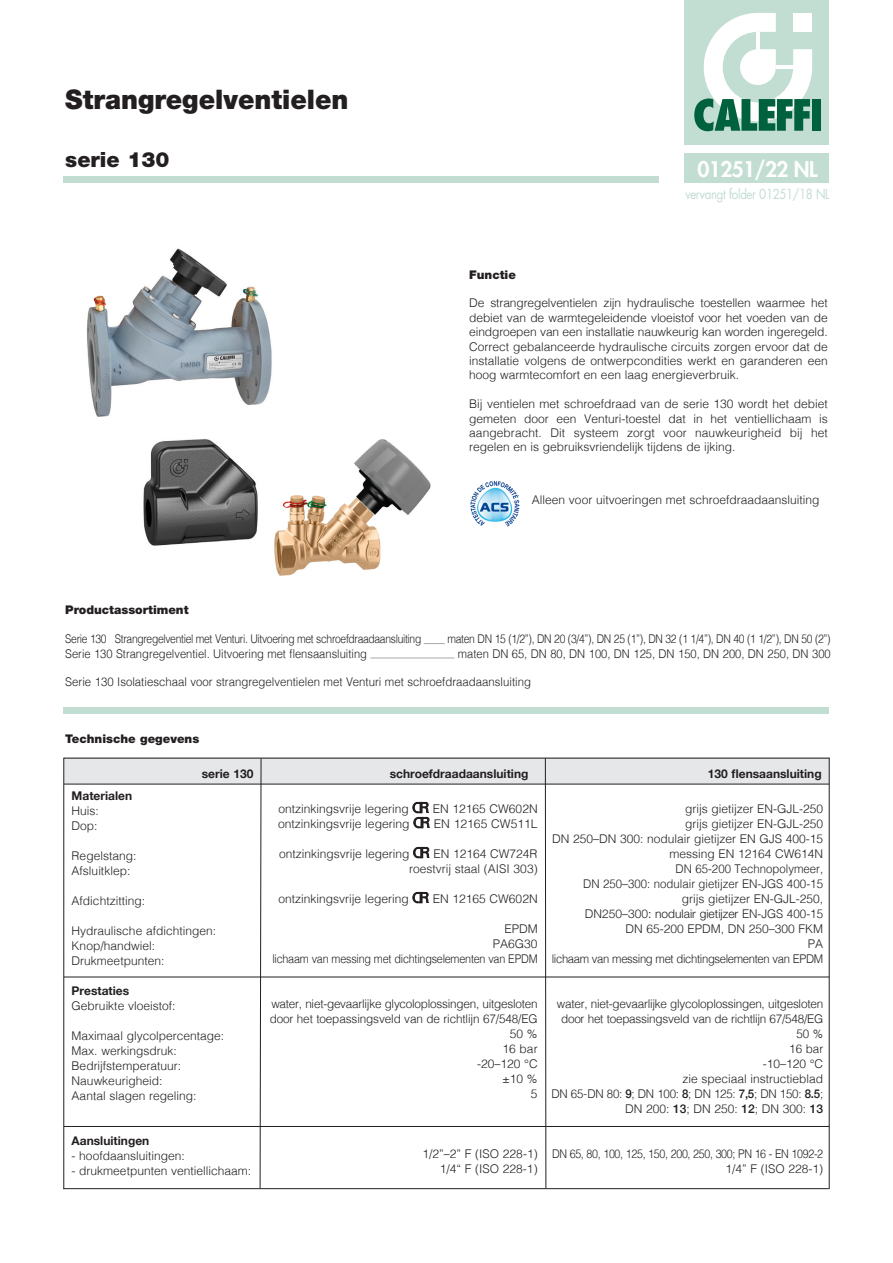
<style>
.page{position:relative;width:893px;height:1263px;background:#fff}
.page>*{position:absolute;margin:0;border:0;box-sizing:border-box;transform-origin:0 0}
.Normale{font:900 27px "Helvetica Neue";color:#231f20}
.Normale-2{font:800 21px "Futura";letter-spacing:-.03em;color:#fff}
.Normale-3{font:900 21px "Helvetica Neue";color:#231f20}
.Normale-4{font:13.5px "Futura";letter-spacing:-.03em;color:#c2ddd1;scale:.85 1}
.Normale-5{font:300 12px/14.4px "Helvetica";color:#231f20;text-align:justify}
.Normale-6{font:300 12px "Helvetica";letter-spacing:-.02em;color:#231f20}
.Normale-7{font:300 12px "Helvetica";color:#231f20;scale:.95 1}
.Normale-8{font:300 12px "Helvetica";letter-spacing:-.03em;color:#231f20;scale:.86 1}
.Normale-9{font:300 12px "Helvetica";color:#231f20;scale:.93 1}
.Normale-10{font:700 12px "Helvetica Neue";color:#231f20}
.Normale-11{font:300 12px "Helvetica";letter-spacing:-.02em;color:#231f20;scale:.9 1}
.Normale-12{font:300 12px "Helvetica";letter-spacing:-.03em;color:#231f20;scale:.94 1}
.Normale-13{font:300 12px "Helvetica";letter-spacing:-.03em;color:#231f20;scale:.89 1}
.Normale-14{font:900 12px "Helvetica Neue";color:#231f20}
.Normale-15{font:300 12px "Helvetica";letter-spacing:-.02em;color:#231f20;scale:.96 1}
.Normale-16{font:300 12px "Helvetica Neue LT Std";color:#231f20}
.s1{font-family:"Helvetica Neue LT Std"}
.s2{font-family:"Helvetica"}
.s3{font-family:"Helvetica Neue";font-weight:500}
</style>
<div class="page">
<div style="left:685px;top:153px;width:144px;height:30px;background:#c2ddd1"></div>
<div style="left:64px;top:707px;width:765px;height:7px;background:#c2ddd1"></div>
<svg style="left:424px;top:643px;width:21px;height:1px"></svg>
<hr style="left:370px;top:658px;width:84px;height:1px;background:#a8a9ad">
<div style="left:64px;top:176px;width:595px;height:7px;background:#c2ddd1"></div>
<div style="left:64px;top:758px;width:766px;height:26px;background:#e6e7e9"></div>
<svg style="left:413px;top:802px;width:16px;height:26px"></svg>
<svg style="left:413px;top:847px;width:16px;height:11px"></svg>
<svg style="left:412px;top:893px;width:17px;height:10px"></svg>
<svg style="left:413px;top:892px;width:15px;height:11px"></svg>
<hr style="left:64px;top:758px;width:765px;height:1px;background:#231f20">
<hr style="left:64px;top:784px;width:765px;height:1px;background:#231f20">
<hr style="left:64px;top:976px;width:765px;height:1px;background:#231f20">
<hr style="left:64px;top:1126px;width:765px;height:1px;background:#231f20">
<hr style="left:63px;top:1188px;width:766px;height:1px;background:#231f20">
<hr style="left:63px;top:758px;width:1px;height:431px;background:#231f20">
<hr style="left:829px;top:758px;width:1px;height:431px;background:#231f20">
<svg style="left:544px;top:757px;width:3px;height:432px"></svg>
<svg style="left:259px;top:758px;width:3px;height:431px"></svg>
<div style="left:685px;top:0;width:144px;height:145px;background:#c2ddd1"></div>
<svg style="left:694px;top:13px;width:118px;height:118px"></svg>
<div style="left:812px;top:99px;width:9px;height:32px;background:#00613e"></div>
<img style="left:470px;top:480px;width:50px;height:47px">
<img style="left:87px;top:248px;width:185px;height:169px">
<img style="left:274px;top:439px;width:157px;height:137px">
<img style="left:143px;top:439px;width:115px;height:107px">
<p class="Normale" style="left:65px;top:84px;width:285px">Strangregelventielen</p>
<p class="Normale-3" style="left:65px;top:147px;width:106px">serie 130</p>
<p class="Normale-2" style="left:698px;top:155px;width:121px">01251/22 NL</p>
<p class="Normale-4" style="left:685px;top:185px;width:171px">vervangt folder 01251/18 NL</p>
<p class="Normale-14" style="left:469px;top:267px;width:48px">Functie</p>
<p class="Normale-5" style="left:469px;top:295px;width:360px">De strangregelventielen zijn hydraulische toestellen waarmee het debiet van de warmtegeleidende vloeistof voor het voeden van de eindgroepen van een installatie nauwkeurig kan worden ingeregeld.</p>
<p class="Normale-5" style="left:469px;top:338px;width:360px">Correct gebalanceerde hydraulische circuits zorgen ervoor dat de installatie volgens de ontwerpcondities werkt en garanderen een hoog warmtecomfort en een laag energieverbruik.</p>
<p class="Normale-5" style="left:469px;top:396px;width:360px">Bij ventielen met schroefdraad van de serie 130 wordt het debiet gemeten door een Venturi-toestel dat in het ventiellichaam is aangebracht. Dit systeem zorgt voor nauwkeurigheid bij het regelen en is gebruiksvriendelijk tijdens de ijking.</p>
<p class="Normale-5" style="left:532px;top:492px;width:289px">Alleen voor uitvoeringen met schroefdraadaansluiting</p>
<p class="Normale-14" style="left:65px;top:603px;width:125px">Productassortiment</p>
<p class="Normale-8" style="left:65px;top:629px;width:415px">Serie 130 Strangregelventiel met Venturi. Uitvoering met schroefdraadaansluiting</p>
<p class="Normale-8" style="left:448px;top:629px;width:447px">maten DN 15 (1/2”), DN 20 (3/4”), DN 25 (1”), DN 32 (1 1/4”), DN 40 (1 1/2”), DN 50 (2”)</p>
<p class="Normale-9" style="left:65px;top:643px;width:326px">Serie 130 Strangregelventiel. Uitvoering met flensaansluiting</p>
<p class="Normale-9" style="left:458px;top:643px;width:402px">maten DN 65, DN 80, DN 100, DN 125, DN 150, DN 200, DN 250, DN 300</p>
<p class="Normale-7" style="left:65px;top:672px;width:492px">Serie 130 Isolatieschaal voor strangregelventielen met Venturi met schroefdraadaansluiting</p>
<p class="Normale-14" style="left:65px;top:732px;width:136px">Technische gegevens</p>
<p class="Normale-10" style="left:202px;top:764px;width:53px">serie 130</p>
<p class="Normale-10" style="left:390px;top:764px;width:140px">schroefdraadaansluiting</p>
<p class="Normale-10" style="left:708px;top:764px;width:115px">130 flensaansluiting</p>
<p class="Normale-10" style="left:72px;top:786px;width:62px">Materialen</p>
<p class="Normale-5" style="left:72px;top:802px;width:29px">Huis:</p>
<p class="Normale-5" style="left:72px;top:817px;width:28px">Dop:</p>
<p class="Normale-5" style="left:72px;top:847px;width:66px">Regelstang:</p>
<p class="Normale-5" style="left:72px;top:862px;width:60px">Afsluitklep:</p>
<p class="Normale-5" style="left:72px;top:892px;width:75px">Afdichtzitting:</p>
<p class="Normale-5" style="left:72px;top:922px;width:146px">Hydraulische afdichtingen:</p>
<p class="Normale-5" style="left:72px;top:937px;width:85px">Knop/handwiel:</p>
<p class="Normale-5" style="left:72px;top:952px;width:94px">Drukmeetpunten:</p>
<p class="Normale-10" style="left:72px;top:981px;width:59px">Prestaties</p>
<p class="Normale-5" style="left:72px;top:997px;width:105px">Gebruikte vloeistof:</p>
<p class="Normale-5" style="left:72px;top:1027px;width:154px">Maximaal glycolpercentage:</p>
<p class="Normale-5" style="left:72px;top:1042px;width:107px">Max. werkingsdruk:</p>
<p class="Normale-5" style="left:72px;top:1057px;width:111px">Bedrijfstemperatuur:</p>
<p class="Normale-5" style="left:72px;top:1072px;width:92px">Nauwkeurigheid:</p>
<p class="Normale-5" style="left:72px;top:1087px;width:126px">Aantal slagen regeling:</p>
<p class="Normale-10" style="left:72px;top:1131px;width:79px">Aansluitingen</p>
<p class="Normale-5" style="left:72px;top:1147px;width:115px">- hoofdaansluitingen:</p>
<p class="Normale-5" style="left:72px;top:1162px;width:181px">- drukmeetpunten ventiellichaam:</p>
<p class="Normale-5" style="left:278px;top:800px;width:132px">ontzinkingsvrije legering</p>
<p class="Normale-5" style="left:433px;top:800px;width:106px">EN 12165 CW602N</p>
<p class="Normale-5" style="left:278px;top:815px;width:133px">ontzinkingsvrije legering</p>
<p class="Normale-5" style="left:434px;top:815px;width:105px">EN 12165 CW511L</p>
<p class="Normale-5" style="left:279px;top:845px;width:132px">ontzinkingsvrije legering</p>
<p class="Normale-5" style="left:434px;top:845px;width:106px">EN 12164 CW724R</p>
<p class="Normale-5" style="left:409px;top:860px;width:130px">roestvrij staal (AISI 303)</p>
<p class="Normale-5" style="left:278px;top:890px;width:132px">ontzinkingsvrije legering</p>
<p class="Normale-5" style="left:433px;top:890px;width:106px">EN 12165 CW602N</p>
<p class="Normale-5" style="left:504px;top:920px;width:35px">EPDM</p>
<p class="Normale-5" style="left:493px;top:935px;width:46px">PA6G30</p>
<p class="Normale-11" style="left:272px;top:948px;width:296px">lichaam van messing met dichtingselementen van EPDM</p>
<p class="Normale-6" style="left:271px;top:993px;width:268px">water, niet-gevaarlijke glycoloplossingen, uitgesloten</p>
<p class="Normale-5" style="left:270px;top:1010px;width:269px">door het toepassingsveld van de richtlijn 67/548/EG</p>
<p class="Normale-5" style="left:510px;top:1025px;width:29px">50 %</p>
<p class="Normale-5" style="left:503px;top:1040px;width:37px">16 bar</p>
<p class="Normale-5" style="left:477px;top:1055px;width:62px">-20<span class="s1">–</span>120 °C</p>
<p class="Normale-5" style="left:502px;top:1070px;width:37px">±10 %</p>
<p class="Normale-5" style="left:531px;top:1085px;width:8px">5</p>
<p class="Normale-5" style="left:423px;top:1145px;width:117px">1/2”<span class="s1">–</span>2” F (ISO 228-1)</p>
<p class="Normale-5" style="left:440px;top:1160px;width:99px">1/4“ F (ISO 228-1)</p>
<p class="Normale-5" style="left:685px;top:800px;width:140px">grijs gietijzer EN-GJL-250</p>
<p class="Normale-5" style="left:685px;top:815px;width:140px">grijs gietijzer EN-GJL-250</p>
<p class="Normale-5" style="left:552px;top:830px;width:273px">DN 250<span class="s1">–</span>DN 300: nodulair gietijzer EN GJS 400-15</p>
<p class="Normale-5" style="left:669px;top:845px;width:155px">messing EN 12164 CW614N</p>
<p class="Normale-7" style="left:676px;top:858px;width:157px">DN 65-200 Technopolymeer,</p>
<p class="Normale-7" style="left:583px;top:873px;width:254px">DN 250<span class="s1">–</span>300: nodulair gietijzer EN-JGS 400-15</p>
<p class="Normale-5" style="left:682px;top:890px;width:143px">grijs gietijzer EN-GJL-250,</p>
<p class="Normale-16" style="left:585px;top:906px;width:240px"><span class="s2">DN</span>250–300: nodulair gietijzer <span class="s2">EN-JGS 400-15</span></p>
<p class="Normale-5" style="left:625px;top:920px;width:199px">DN 65-200 EPDM, DN 250<span class="s1">–</span>300 FKM</p>
<p class="Normale-5" style="left:808px;top:935px;width:17px">PA</p>
<p class="Normale-12" style="left:552px;top:948px;width:290px">lichaam van messing met dichtingselementen van EPDM</p>
<p class="Normale-6" style="left:557px;top:993px;width:268px">water, niet-gevaarlijke glycoloplossingen, uitgesloten</p>
<p class="Normale-6" style="left:561px;top:1008px;width:264px">door het toepassingsveld van de richtlijn 67/548/EG</p>
<p class="Normale-5" style="left:796px;top:1025px;width:28px">50 %</p>
<p class="Normale-5" style="left:789px;top:1040px;width:35px">16 bar</p>
<p class="Normale-5" style="left:763px;top:1055px;width:62px">-10<span class="s1">–</span>120 °C</p>
<p class="Normale-5" style="left:682px;top:1070px;width:142px">zie speciaal instructieblad</p>
<p class="Normale-15" style="left:551px;top:1083px;width:285px">DN 65<span class="s1">-</span>DN 80: <span class="s3">9</span>; DN 100: <span class="s3">8</span>; DN 125: <span class="s3">7,5</span>; DN 150: <span class="s3">8.5</span>;</p>
<p class="Normale-5" style="left:625px;top:1100px;width:200px">DN 200: <span class="s3">13</span>; DN 250: <span class="s3">12</span>; DN 300: <span class="s3">13</span></p>
<p class="Normale-13" style="left:552px;top:1143px;width:306px">DN 65, 80, 100, 125, 150, 200, 250, 300; PN 16 - EN 1092-2</p>
<p class="Normale-5" style="left:725px;top:1160px;width:99px">1/4” F (ISO 228-1)</p>
</div>
